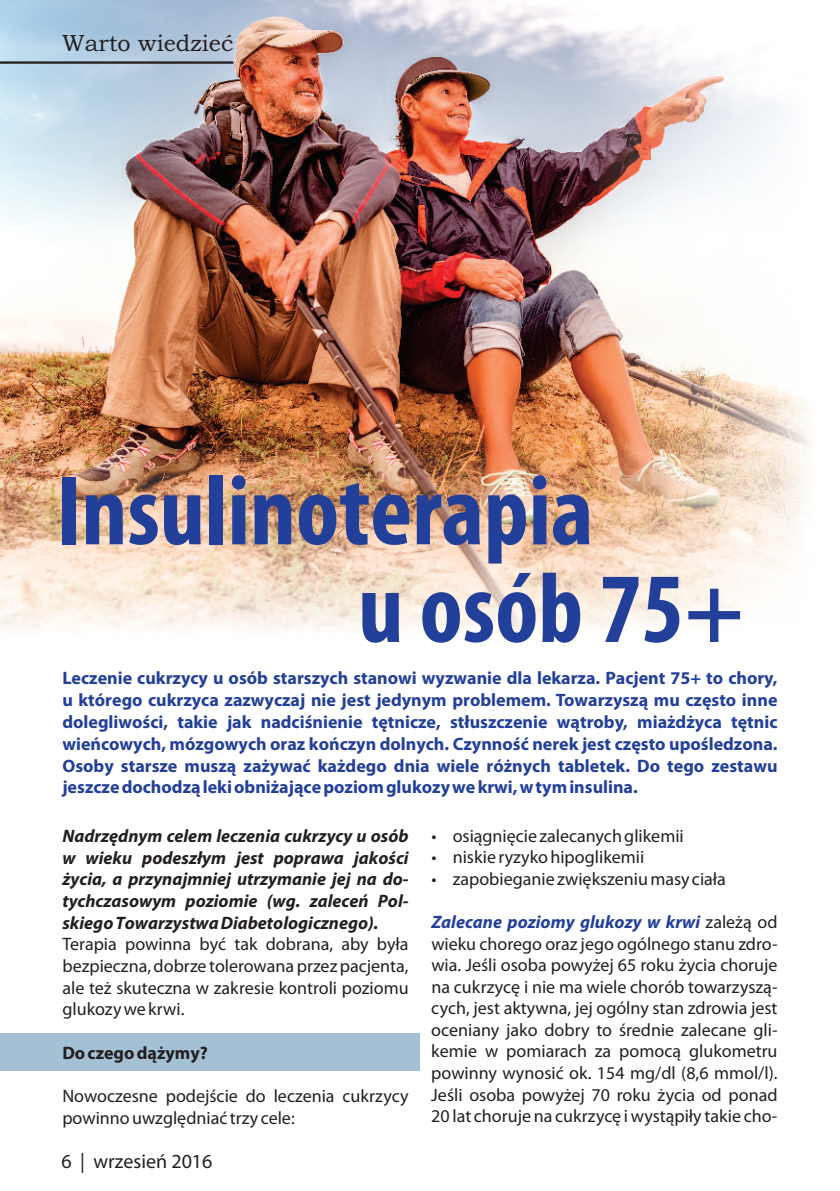
<style>
.page{position:relative;width:840px;height:1191px;background:#fff}
.page>*{position:absolute;margin:0;border:0;box-sizing:border-box;transform-origin:0 0}
.t1{font:700 condensed 100px/97.6px "Myriad Pl";color:#223f99}
.t2{font:23.4px "Bookman Old Style";color:#231f20}
.t3{font:20px "Myriad Pl";color:#231f20}
.t4{font:18px/21.6px "Myriad Pl";color:#231f20;text-align:justify}
.t5{font:700 18px/21.8px "Myriad Pl";color:#223f99;text-align:justify}
.t6{font:italic 700 18px/21.8px "Myriad Pl";color:#231f20;text-align:justify}
.t7{font:700 18px "Myriad Pl";color:#231f20}
.s1{font-weight:700;font-style:italic;color:#223f99}
</style>
<div class="page">
<img style="left:0;top:0;width:809px;height:631px">
<div style="left:0;top:1033px;width:420px;height:37px;background:#a4c0d4"></div>
<hr style="left:0;top:62px;width:233px;height:2px;background:#231f20">
<p class="t2" style="left:62px;top:34px;width:173px">Warto wiedzieć</p>
<h1 class="t1" style="left:358px;top:470px;width:387px;text-indent:-301px">Insulinoterapia<br>u osób 75+</h1>
<p class="t5" style="left:62px;top:668px;width:716px">Leczenie cukrzycy u osób starszych stanowi wyzwanie dla lekarza. Pacjent 75+ to chory, u którego cukrzyca zazwyczaj nie jest jedynym problemem. Towarzyszą mu często inne dolegliwości, takie jak nadciśnienie tętnicze, stłuszczenie wątroby, miażdżyca tętnic wieńcowych, mózgowych oraz kończyn dolnych. Czynność nerek jest często upośledzona.<br>Osoby starsze muszą zażywać każdego dnia wiele różnych tabletek. Do tego zestawu jeszcze dochodzą leki obniżające poziom glukozy we krwi, w tym insulina.</p>
<p class="t6" style="left:62px;top:826px;width:347px">Nadrzędnym celem leczenia cukrzycy u osób w wieku podeszłym jest poprawa jakości życia, a przynajmniej utrzymanie jej na do&shy;tychczasowym poziomie (wg. zaleceń Pol&shy;skiego Towarzystwa Diabetologicznego).</p>
<p class="t4" style="left:62px;top:935px;width:347px">Terapia powinna być tak dobrana, aby była bezpieczna, dobrze tolerowana przez pacjenta, ale też skuteczna w zakresie kontroli poziomu glukozy we krwi.</p>
<p class="t7" style="left:62px;top:1045px;width:147px">Do czego dążymy?</p>
<p class="t4" style="left:62px;top:1086px;width:347px">Nowoczesne podejście do leczenia cukrzycy powinno uwzględniać trzy cele:</p>
<p class="t3" style="left:61px;top:1153px;width:152px">6 | wrzesień 2016</p>
<p class="t4" style="left:431px;top:826px;width:254px">• osiągnięcie zalecanych glikemii</p>
<p class="t4" style="left:431px;top:848px;width:214px">• niskie ryzyko hipoglikemii</p>
<p class="t4" style="left:431px;top:869px;width:296px">• zapobieganie zwiększeniu masy ciała</p>
<p class="t4" style="left:431px;top:913px;width:347px"><span class="s1">Zalecane poziomy glukozy w krwi</span> zależą od wieku chorego oraz jego ogólnego stanu zdro&shy;wia. Jeśli osoba powyżej 65 roku życia choruje na cukrzycę i nie ma wiele chorób towarzyszą&shy;cych, jest aktywna, jej ogólny stan zdrowia jest oceniany jako dobry to średnie zalecane gli&shy;kemie w pomiarach za pomocą glukometru powinny wynosić ok. 154 mg/dl (8,6 mmol/l).<br>Jeśli osoba powyżej 70 roku życia od ponad 20 lat choruje na cukrzycę i wystąpiły takie cho-</p>
</div>
